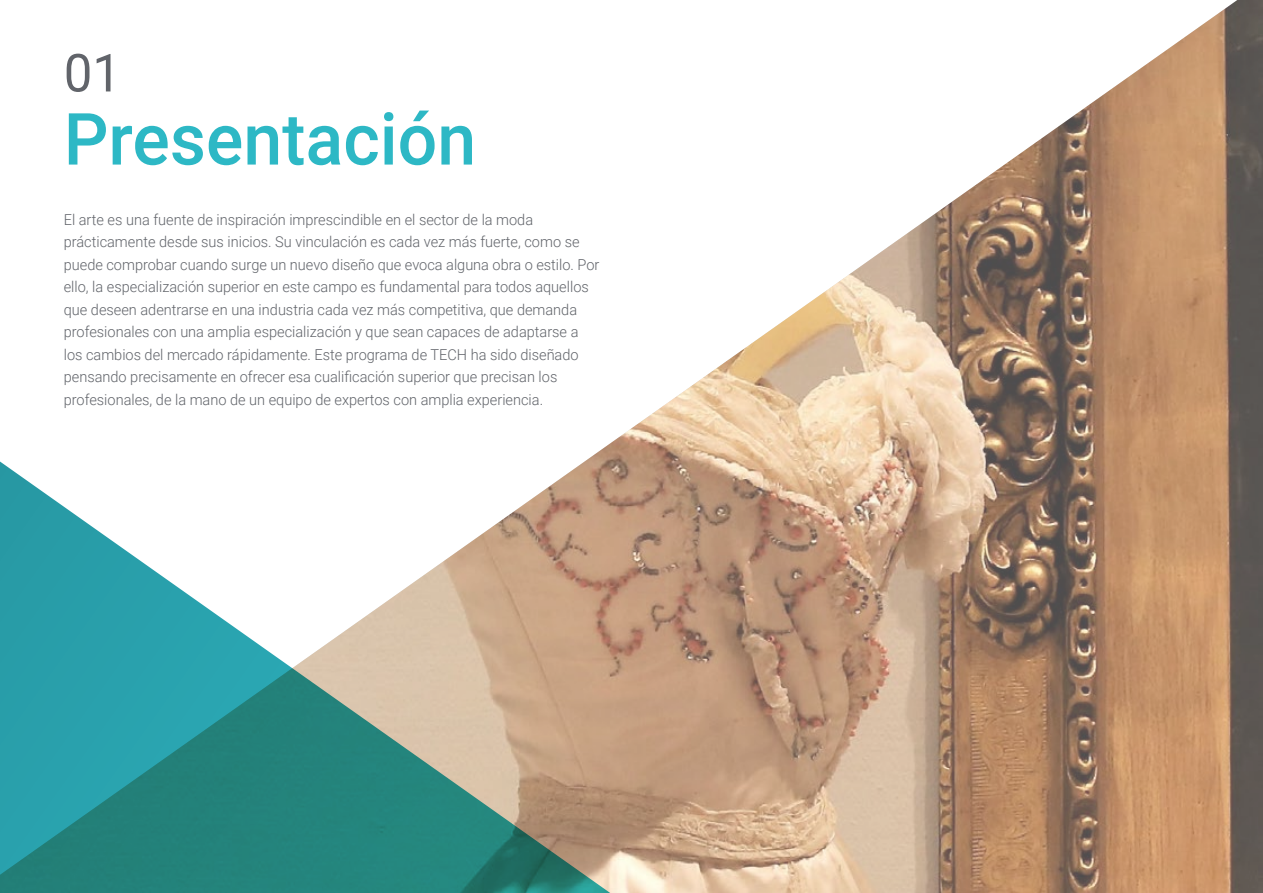
<style>
.page{position:relative;width:1263px;height:893px;background:#fff}
.page>*{position:absolute;margin:0;border:0;box-sizing:border-box;transform-origin:0 0}
.t1{font:500 72px "Roboto";color:#2db8c5}
.t2{font:52.5px "Roboto";color:#61646a}
.t3{font:300 15px/22.5px "Roboto";color:#61646a}
</style>
<div class="page">
<img style="left:606px;top:0;width:657px;height:893px">
<svg style="left:0;top:446px;width:640px;height:447px"></svg>
<h2 class="t2" style="left:64px;top:36px;width:59px">01</h2>
<h1 class="t1" style="left:64px;top:89px;width:414px">Presentación</h1>
<p class="t3" style="left:64px;top:208px;width:537px">El arte es una fuente de inspiración imprescindible en el sector de la moda prácticamente desde sus inicios. Su vinculación es cada vez más fuerte, como se puede comprobar cuando surge un nuevo diseño que evoca alguna obra o estilo. Por ello, la especialización superior en este campo es fundamental para todos aquellos que deseen adentrarse en una industria cada vez más competitiva, que demanda profesionales con una amplia especialización y que sean capaces de adaptarse a los cambios del mercado rápidamente. Este programa de TECH ha sido diseñado pensando precisamente en ofrecer esa cualificación superior que precisan los profesionales, de la mano de un equipo de expertos con amplia experiencia.</p>
</div>
